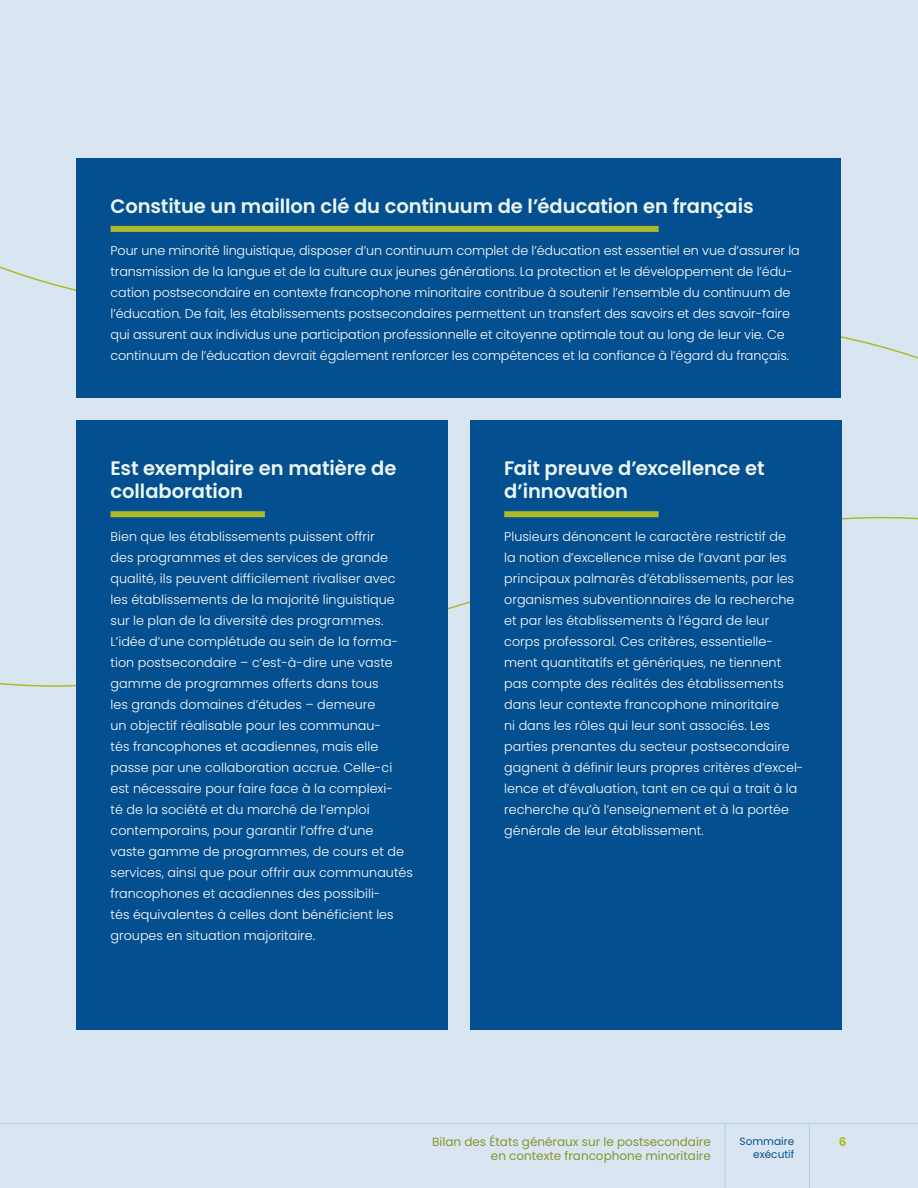
<style>
.page{position:relative;width:918px;height:1188px;background:#d9e6f1}
.page>*{position:absolute;margin:0;border:0;box-sizing:border-box;transform-origin:0 0}
.t1{font:600 19.5px/23.4px "Poppins";letter-spacing:-.005em;color:#edf7f5}
.t2{font:300 12.75px/21px "Poppins";color:#fff}
.t3{font:12px/13.5px "Poppins";color:#879430;text-align:right}
.t4{font:700 12px "Poppins";color:#b0ba29}
.t5{font:10.5px "Poppins";color:#034f8f}
</style>
<div class="page">
<svg style="left:0;top:158px;width:918px;height:343px"></svg>
<div style="left:77px;top:159px;width:764px;height:239px;background:#034f8f"></div>
<div style="left:111px;top:226px;width:548px;height:6px;background:#b0ba29"></div>
<div style="left:77px;top:421px;width:371px;height:609px;background:#034f8f"></div>
<div style="left:111px;top:511px;width:154px;height:6px;background:#b0ba29"></div>
<div style="left:470px;top:421px;width:371px;height:609px;background:#034f8f"></div>
<div style="left:504px;top:511px;width:155px;height:6px;background:#b0ba29"></div>
<hr style="left:809px;top:1124px;width:1px;height:64px;background:#b5cfe3">
<hr style="left:725px;top:1124px;width:1px;height:64px;background:#b5cfe3">
<hr style="left:0;top:1123px;width:918px;height:1px;background:#b5cfe3">
<h1 class="t1" style="left:111px;top:195px;width:645px">Constitue un maillon clé du continuum de l’éducation en français</h1>
<p class="t2" style="left:111px;top:240px;width:691px">Pour une minorité linguistique, disposer d’un continuum complet de l’éducation est essentiel en vue d’assurer la transmission de la langue et de la culture aux jeunes générations. La protection et le développement de l’édu&shy;cation postsecondaire en contexte francophone minoritaire contribue à soutenir l’ensemble du continuum de l’éducation. De fait, les établissements postsecondaires permettent un transfert des savoirs et des savoir-faire qui assurent aux individus une participation professionnelle et citoyenne optimale tout au long de leur vie. Ce continuum de l’éducation devrait également renforcer les compétences et la confiance à l’égard du français.</p>
<h1 class="t1" style="left:111px;top:457px;width:287px">Est exemplaire en matière de collaboration</h1>
<p class="t2" style="left:111px;top:526px;width:304px">Bien que les établissements puissent offrir<br>des programmes et des services de grande qualité, ils peuvent difficilement rivaliser avec les établissements de la majorité linguistique sur le plan de la diversité des programmes.<br>L’idée d’une complétude au sein de la forma&shy;tion postsecondaire – c’est-à-dire une vaste gamme de programmes offerts dans tous<br>les grands domaines d’études – demeure<br>un objectif réalisable pour les communau-<br>tés francophones et acadiennes, mais elle passe par une collaboration accrue. Celle-ci est nécessaire pour faire face à la complexi-<br>té de la société et du marché de l’emploi contemporains, pour garantir l’offre d’une<br>vaste gamme de programmes, de cours et de services, ainsi que pour offrir aux communautés francophones et acadiennes des possibili-<br>tés équivalentes à celles dont bénéficient les groupes en situation majoritaire.</p>
<h1 class="t1" style="left:504px;top:457px;width:262px">Fait preuve d’excellence et d’innovation</h1>
<p class="t2" style="left:504px;top:526px;width:301px">Plusieurs dénoncent le caractère restrictif de<br>la notion d’excellence mise de l’avant par les principaux palmarès d’établissements, par les organismes subventionnaires de la recherche et par les établissements à l’égard de leur corps professoral. Ces critères, essentielle&shy;ment quantitatifs et génériques, ne tiennent pas compte des réalités des établissements dans leur contexte francophone minoritaire<br>ni dans les rôles qui leur sont associés. Les parties prenantes du secteur postsecondaire gagnent à définir leurs propres critères d’excel&shy;lence et d’évaluation, tant en ce qui a trait à la recherche qu’à l’enseignement et à la portée générale de leur établissement.</p>
<p class="t3" style="left:432px;top:1136px;width:280px">Bilan des États généraux sur le postsecondaire en contexte francophone minoritaire</p>
<p class="t5" style="left:740px;top:1135px;width:56px">Sommaire</p>
<p class="t4" style="left:839px;top:1135px;width:9px">6</p>
<p class="t5" style="left:753px;top:1149px;width:43px">exécutif</p>
</div>
